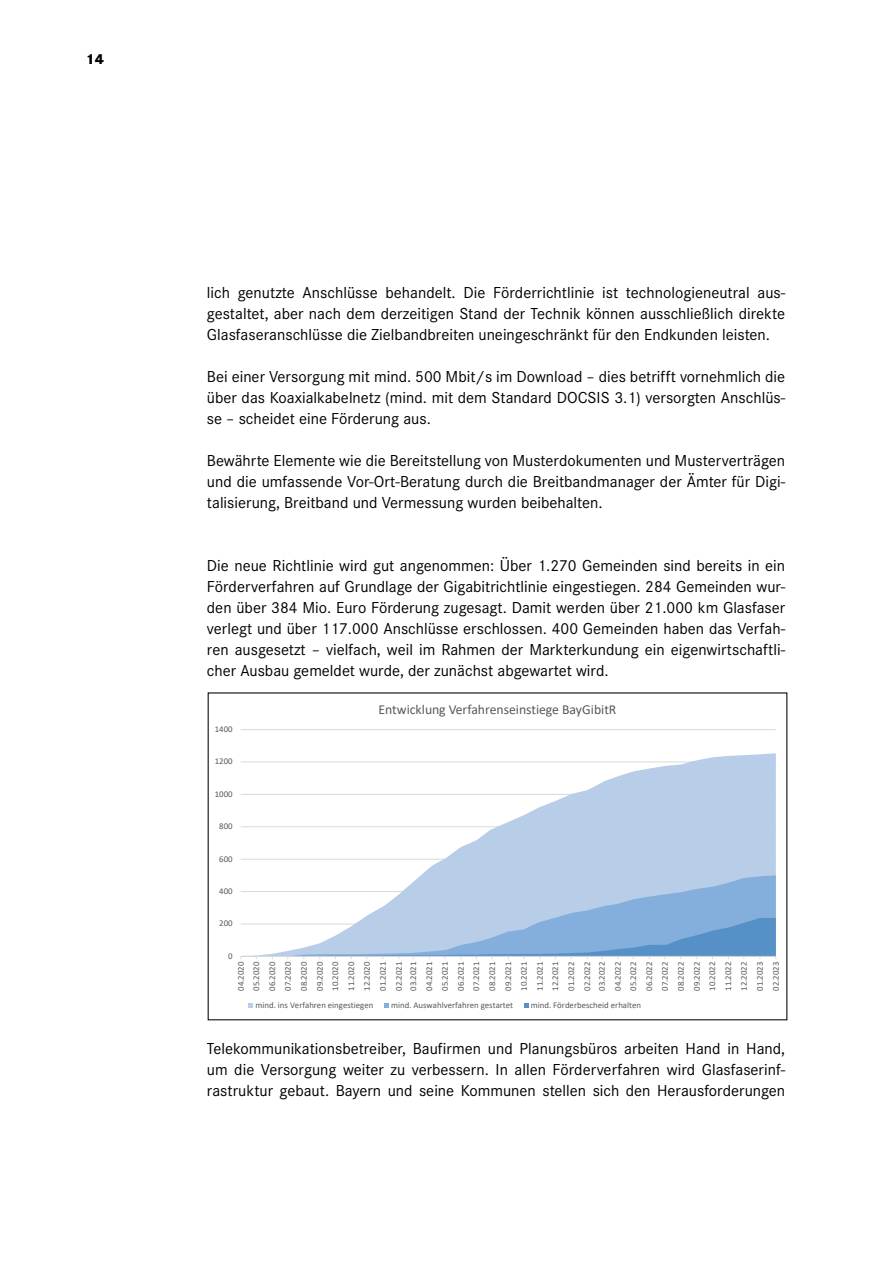
<style>
.page{position:relative;width:893px;height:1263px;background:#fff}
.page>*{position:absolute;margin:0;border:0;box-sizing:border-box;transform-origin:0 0}
.Fließtext{font:16.5px/21px "Corporate S Pro";color:#000;text-align:justify}
.t1{font:800 15px "Corporate S Pro";color:#000}
.t2{font:13.65px "Calibri";color:#595959}
.t3{font:8.85px/15.8px "Calibri";color:#595959;text-align:justify}
</style>
<div class="page">
<hr style="left:241px;top:729px;width:535px;height:1px;background:#d9d9d9">
<svg style="left:241px;top:753px;width:535px;height:122px"></svg>
<svg style="left:240px;top:875px;width:536px;height:84px"></svg>
<svg style="left:249px;top:1003px;width:4px;height:5px"></svg>
<svg style="left:384px;top:1003px;width:5px;height:5px"></svg>
<svg style="left:524px;top:1003px;width:5px;height:5px"></svg>
<p class="t1" style="left:86px;top:47px;width:20px">14</p>
<p class="Fließtext" style="left:207px;top:280px;width:580px">lich genutzte Anschlüsse behandelt. Die Förderrichtlinie ist technologieneutral aus&shy;gestaltet, aber nach dem derzeitigen Stand der Technik können ausschließlich direkte Glasfaseranschlüsse die Zielbandbreiten uneingeschränkt für den Endkunden leisten.</p>
<p class="Fließtext" style="left:207px;top:364px;width:580px">Bei einer Versorgung mit mind. 500 Mbit/s im Download – dies betrifft vornehmlich die über das Koaxialkabelnetz (mind. mit dem Standard DOCSIS 3.1) versorgten Anschlüs&shy;se – scheidet eine Förderung aus.</p>
<p class="Fließtext" style="left:207px;top:448px;width:580px">Bewährte Elemente wie die Bereitstellung von Musterdokumenten und Musterverträgen und die umfassende Vor-Ort-Beratung durch die Breitbandmanager der Ämter für Digi&shy;talisierung, Breitband und Vermessung wurden beibehalten.</p>
<p class="Fließtext" style="left:207px;top:553px;width:580px">Die neue Richtlinie wird gut angenommen: Über 1.270 Gemeinden sind bereits in ein Förderverfahren auf Grundlage der Gigabitrichtlinie eingestiegen. 284 Gemeinden wur&shy;den über 384 Mio. Euro Förderung zugesagt. Damit werden über 21.000 km Glasfaser verlegt und über 117.000 Anschlüsse erschlossen. 400 Gemeinden haben das Verfah&shy;ren ausgesetzt – vielfach, weil im Rahmen der Markterkundung ein eigenwirtschaftli&shy;cher Ausbau gemeldet wurde, der zunächst abgewartet wird.</p>
<p class="t3" style="left:215px;top:721px;width:19px">1400</p>
<p class="t3" style="left:215px;top:753px;width:19px">1200</p>
<p class="t3" style="left:215px;top:786px;width:19px">1000</p>
<p class="t3" style="left:219px;top:818px;width:15px">800</p>
<p class="t3" style="left:219px;top:851px;width:15px">600</p>
<p class="t3" style="left:219px;top:883px;width:15px">400</p>
<p class="t3" style="left:219px;top:915px;width:15px">200</p>
<p class="t3" style="left:228px;top:948px;width:6px">0</p>
<p class="t2" style="left:379px;top:700px;width:239px">Entwicklung Verfahrenseinstiege BayGibitR</p>
<p class="t3" style="left:233px;top:991px;width:30px;rotate:-90deg">04.2020<br>05.2020<br>06.2020<br>07.2020<br>08.2020<br>09.2020<br>10.2020<br>11.2020<br>12.2020<br>01.2021<br>02.2021</p>
<p class="t3" style="left:405px;top:991px;width:30px;rotate:-90deg">03.2021<br>04.2021<br>05.2021<br>06.2021<br>07.2021<br>08.2021<br>09.2021<br>10.2021<br>11.2021<br>12.2021<br>01.2022<br>02.2022</p>
<p class="t3" style="left:594px;top:991px;width:30px;rotate:-90deg">03.2022<br>04.2022<br>05.2022<br>06.2022<br>07.2022<br>08.2022<br>09.2022<br>10.2022<br>11.2022<br>12.2022<br>01.2023<br>02.2023</p>
<p class="t3" style="left:255px;top:997px;width:119px">mind. ins Verfahren eingestiegen</p>
<p class="t3" style="left:391px;top:997px;width:124px">mind. Auswahlverfahren gestartet</p>
<p class="t3" style="left:531px;top:997px;width:112px">mind. Förderbescheid erhalten</p>
<p class="Fließtext" style="left:207px;top:1036px;width:580px">Telekommunikationsbetreiber, Baufirmen und Planungsbüros arbeiten Hand in Hand, um die Versorgung weiter zu verbessern. In allen Förderverfahren wird Glasfaserinf&shy;rastruktur gebaut. Bayern und seine Kommunen stellen sich den Herausforderungen</p>
</div>
